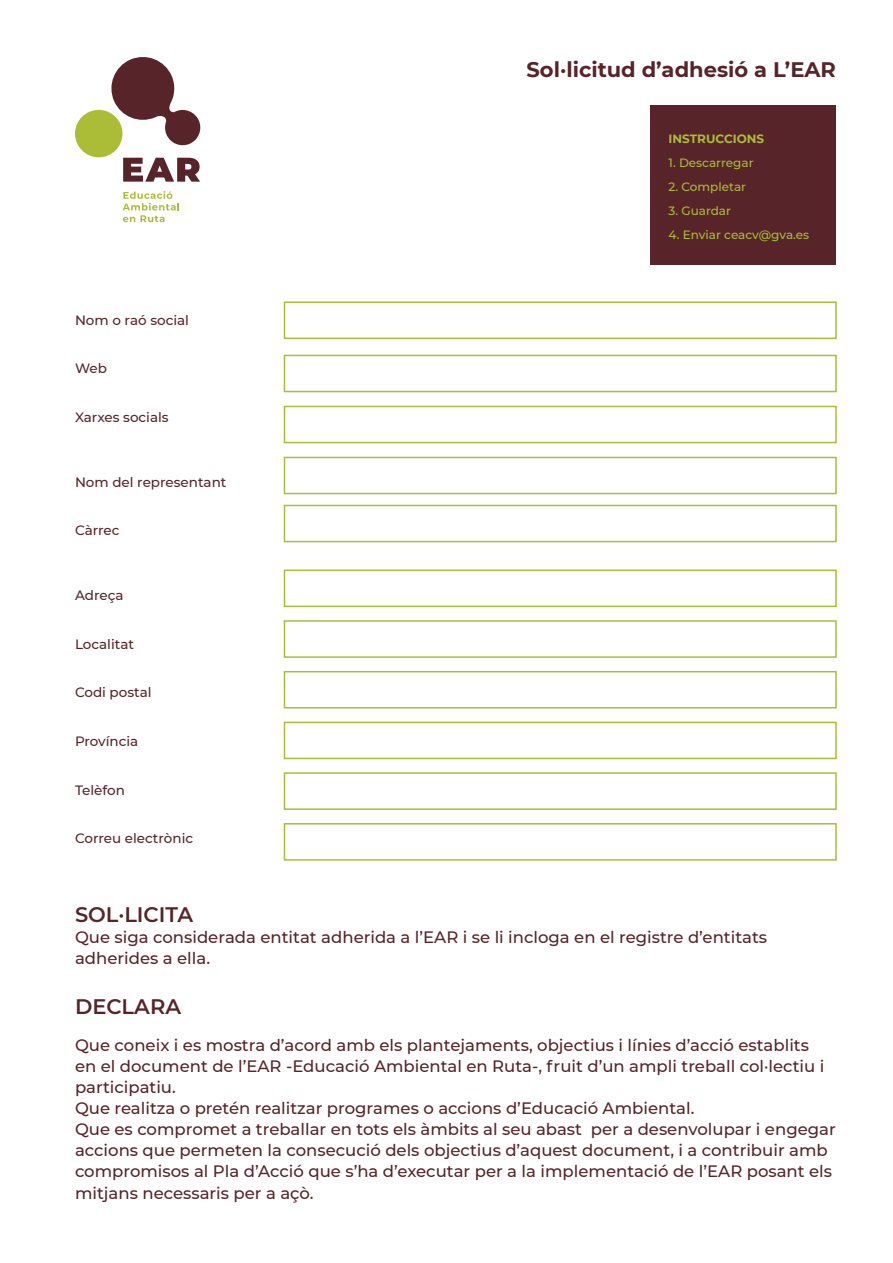
<style>
.page{position:relative;width:893px;height:1263px;background:#fff}
.page>*{position:absolute;margin:0;border:0;box-sizing:border-box;transform-origin:0 0}
.t1{font:700 21px "Montserrat";color:#572429}
.t2{font:600 21px "Montserrat";color:#572429}
.t3{font:500 16.5px/21px "Montserrat";color:#572429}
.t4{font:500 13.5px "Montserrat";color:#572429}
.t5{font:500 12px "Montserrat";color:#abbd36}
.t6{font:700 12px "Montserrat";color:#abbd36}
</style>
<div class="page">
<svg style="left:107px;top:57px;width:94px;height:91px"></svg>
<div style="left:75px;top:110px;width:47px;height:47px;background:#abbd36;border-radius:50%"></div>
<svg style="left:123px;top:158px;width:77px;height:24px"></svg>
<svg style="left:123px;top:191px;width:56px;height:31px"></svg>
<div style="left:284px;top:301px;width:553px;height:38px;border:2px solid #abbd36"></div>
<div style="left:284px;top:355px;width:553px;height:37px;border:2px solid #abbd36"></div>
<div style="left:284px;top:406px;width:553px;height:37px;border:2px solid #abbd36"></div>
<div style="left:284px;top:457px;width:553px;height:37px;border:2px solid #abbd36"></div>
<div style="left:284px;top:505px;width:553px;height:37px;border:2px solid #abbd36"></div>
<div style="left:284px;top:569px;width:553px;height:38px;border:2px solid #abbd36"></div>
<div style="left:284px;top:620px;width:553px;height:38px;border:2px solid #abbd36"></div>
<div style="left:284px;top:671px;width:553px;height:37px;border:2px solid #abbd36"></div>
<div style="left:284px;top:722px;width:553px;height:37px;border:2px solid #abbd36"></div>
<div style="left:284px;top:772px;width:553px;height:38px;border:2px solid #abbd36"></div>
<div style="left:284px;top:823px;width:553px;height:38px;border:2px solid #abbd36"></div>
<div style="left:651px;top:105px;width:185px;height:160px;background:#572429"></div>
<p class="t1" style="left:527px;top:55px;width:311px">Sol·licitud d’adhesió a L’EAR</p>
<p class="t4" style="left:75px;top:310px;width:116px">Nom o raó social</p>
<p class="t4" style="left:75px;top:359px;width:33px">Web</p>
<p class="t4" style="left:75px;top:408px;width:95px">Xarxes socials</p>
<p class="t4" style="left:75px;top:472px;width:153px">Nom del representant</p>
<p class="t4" style="left:75px;top:521px;width:46px">Càrrec</p>
<p class="t4" style="left:75px;top:586px;width:50px">Adreça</p>
<p class="t4" style="left:75px;top:634px;width:61px">Localitat</p>
<p class="t4" style="left:75px;top:683px;width:78px">Codi postal</p>
<p class="t4" style="left:75px;top:732px;width:65px">Província</p>
<p class="t4" style="left:75px;top:780px;width:51px">Telèfon</p>
<p class="t4" style="left:75px;top:829px;width:120px">Correu electrònic</p>
<p class="t6" style="left:669px;top:130px;width:97px">INSTRUCCIONS</p>
<p class="t5" style="left:669px;top:154px;width:87px">1. Descarregar</p>
<p class="t5" style="left:669px;top:178px;width:79px">2. Completar</p>
<p class="t5" style="left:669px;top:202px;width:64px">3. Guardar</p>
<p class="t5" style="left:669px;top:226px;width:142px">4. Enviar ceacv@gva.es</p>
<p class="t2" style="left:75px;top:899px;width:120px">SOL·LICITA</p>
<p class="t3" style="left:75px;top:926px;width:694px">Que siga considerada entitat adherida a l’EAR i se li incloga en el registre d’entitats adherides a ella.</p>
<p class="t2" style="left:75px;top:992px;width:108px">DECLARA</p>
<p class="t3" style="left:75px;top:1034px;width:751px">Que coneix i es mostra d’acord amb els plantejaments, objectius i línies d’acció establits en el document de l’EAR -Educació Ambiental en Ruta-, fruit d’un ampli treball col·lectiu i participatiu.</p>
<p class="t3" style="left:75px;top:1097px;width:621px">Que realitza o pretén realitzar programes o accions d’Educació Ambiental.</p>
<p class="t3" style="left:75px;top:1118px;width:762px">Que es compromet a treballar en tots els àmbits al seu abast per a desenvolupar i engegar accions que permeten la consecució dels objectius d’aquest document, i a contribuir amb compromisos al Pla d’Acció que s’ha d’executar per a la implementació de l’EAR posant els mitjans necessaris per a açò.</p>
</div>
